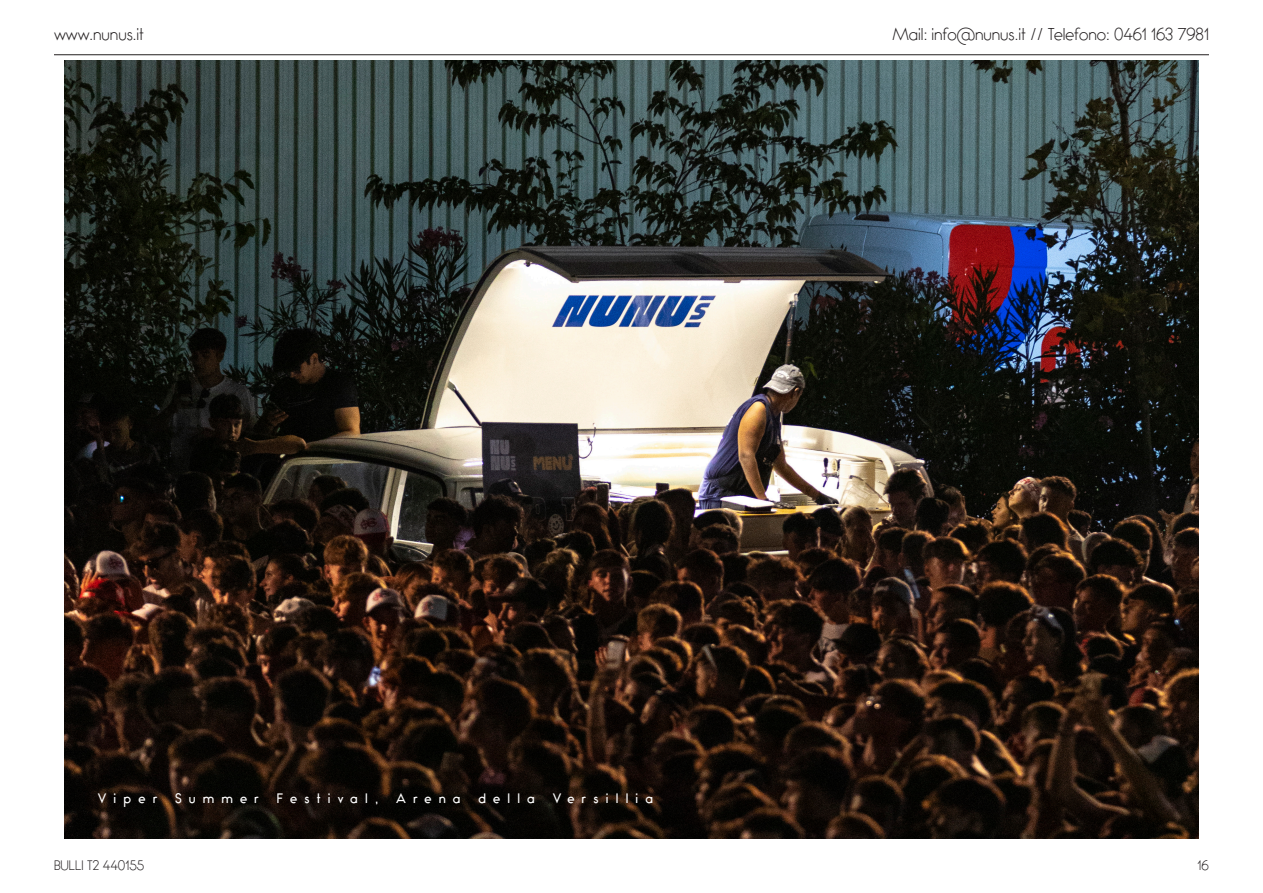
<style>
.page{position:relative;width:1263px;height:893px;background:#fff}
.page>*{position:absolute;margin:0;border:0;box-sizing:border-box;transform-origin:0 0}
.t1{font:300 15px "Bambino";color:#231f20}
.t2{font:12px "Bambino";letter-spacing:.6em;color:#fff}
.t3{font:300 12px "Bambino";color:#231f20}
</style>
<div class="page">
<hr style="left:54px;top:54px;width:1155px;height:1px;background:#231f20">
<img style="left:64px;top:60px;width:1134px;height:779px">
<p class="t1" style="left:54px;top:26px;width:91px">www.nunus.it</p>
<p class="t1" style="left:892px;top:26px;width:318px">Mail: info@nunus.it // Telefono: 0461 163 7981</p>
<p class="t2" style="left:98px;top:791px;width:61px">Viper</p>
<p class="t2" style="left:175px;top:791px;width:85px">Summer</p>
<p class="t2" style="left:277px;top:791px;width:103px">Festival,</p>
<p class="t2" style="left:396px;top:791px;width:66px">Arena</p>
<p class="t2" style="left:478px;top:791px;width:58px">della</p>
<p class="t2" style="left:553px;top:791px;width:102px">Versillia</p>
<p class="t3" style="left:54px;top:859px;width:92px">BULLI T2 440155</p>
<p class="t3" style="left:1198px;top:859px;width:13px">16</p>
</div>
